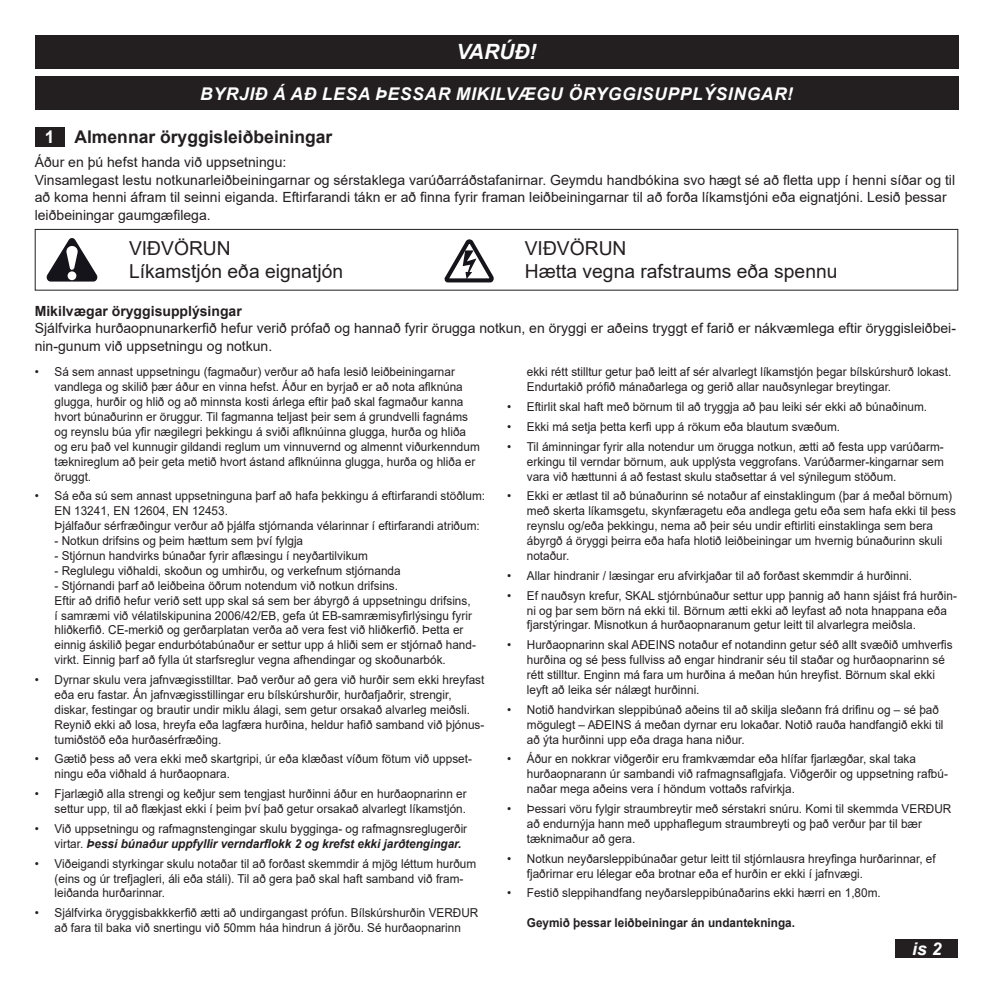
<style>
.page{position:relative;width:993px;height:993px;background:#fff}
.page>*{position:absolute;margin:0;border:0;box-sizing:border-box;transform-origin:0 0}
.t1{font:italic 700 21px "Arial";color:#fff}
.t2{font:19.25px "Arial";color:#231f20}
.t3{font:italic 700 17.5px "Arial";letter-spacing:.035em;color:#fff}
.Inhalt_Überschrift{font:700 17.5px "Arial";color:#231f20}
.t4{font:700 17.5px "Arial";color:#fff}
.t5{font:14px/17.5px "Arial";color:#231f20}
.t6{font:700 14px "Arial";color:#231f20}
.t7{font:12.25px/14.9px "Arial";color:#231f20;scale:.96 1}
.t8{font:700 12.25px "Arial";color:#231f20;scale:.96 1}
.s1{font-weight:700;font-style:italic}
</style>
<div class="page">
<div style="left:895px;top:939px;width:62px;height:18px;background:#231f20"></div>
<div style="left:35px;top:35px;width:922px;height:33px;background:#231f20"></div>
<div style="left:35px;top:76px;width:922px;height:34px;background:#231f20"></div>
<div style="left:35px;top:127px;width:29px;height:20px;background:#231f20"></div>
<svg style="left:47px;top:238px;width:50px;height:43px"></svg>
<svg style="left:444px;top:240px;width:50px;height:42px"></svg>
<div style="left:35px;top:229px;width:922px;height:61px;border:1px solid #231f20"></div>
<p class="t1" style="left:456px;top:38px;width:82px">VARÚÐ!</p>
<p class="t3" style="left:200px;top:82px;width:594px">BYRJIÐ Á AÐ LESA ÞESSAR MIKILVÆGU ÖRYGGISUPPLÝSINGAR!</p>
<p class="t4" style="left:45px;top:125px;width:11px">1</p>
<p class="Inhalt_Überschrift" style="left:74px;top:125px;width:259px">Almennar öryggisleiðbeiningar</p>
<p class="t5" style="left:35px;top:153px;width:921px">Áður en þú hefst handa við uppsetningu:<br>Vinsamlegast lestu notkunarleiðbeiningarnar og sérstaklega varúðarráðstafanirnar. Geymdu handbókina svo hægt sé að fletta upp í henni síðar og til að koma henni áfram til seinni eiganda. Eftirfarandi tákn er að finna fyrir framan leiðbeiningarnar til að forða líkamstjóni eða eignatjóni. Lesið þessar leiðbeiningar gaumgæfilega.</p>
<p class="t2" style="left:129px;top:235px;width:103px">VIÐVÖRUN</p>
<p class="t2" style="left:129px;top:258px;width:216px">Líkamstjón eða eignatjón</p>
<p class="t2" style="left:524px;top:235px;width:103px">VIÐVÖRUN</p>
<p class="t2" style="left:524px;top:258px;width:314px">Hætta vegna rafstraums eða spennu</p>
<p class="t6" style="left:35px;top:301px;width:208px">Mikilvægar öryggisupplýsingar</p>
<p class="t5" style="left:35px;top:319px;width:922px">Sjálfvirka hurðaopnunarkerfið hefur verið prófað og hannað fyrir örugga notkun, en öryggi er aðeins tryggt ef farið er nákvæmlega eftir öryggisleiðbei&shy;nin-gunum við uppsetningu og notkun.</p>
<p class="t7" style="left:55px;top:364px;width:444px;text-indent:-20px">• Sá sem annast uppsetningu (fagmaður) verður að hafa lesið leiðbeiningarnar vandlega og skilið þær áður en vinna hefst. Áður en byrjað er að nota aflknúna glugga, hurðir og hlið og að minnsta kosti árlega eftir það skal fagmaður kanna hvort búnaðurinn er öruggur. Til fagmanna teljast þeir sem á grundvelli fagnáms og reynslu búa yfir nægilegri þekkingu á sviði aflknúinna glugga, hurða og hliða og eru það vel kunnugir gildandi reglum um vinnuvernd og almennt viðurkenndum tæknireglum að þeir geta metið hvort ástand aflknúinna glugga, hurða og hliða er öruggt.</p>
<p class="t7" style="left:55px;top:488px;width:450px;text-indent:-20px">• Sá eða sú sem annast uppsetninguna þarf að hafa þekkingu á eftirfarandi stöðlum:<br>EN 13241, EN 12604, EN 12453.<br>Þjálfaður sérfræðingur verður að þjálfa stjórnanda vélarinnar í eftirfarandi atriðum:</p>
<p class="t7" style="left:55px;top:533px;width:260px">- Notkun drifsins og þeim hættum sem því fylgja</p>
<p class="t7" style="left:55px;top:548px;width:328px">- Stjórnun handvirks búnaðar fyrir aflæsingu í neyðartilvikum</p>
<p class="t7" style="left:55px;top:563px;width:362px">- Reglulegu viðhaldi, skoðun og umhirðu, og verkefnum stjórnanda</p>
<p class="t7" style="left:55px;top:577px;width:440px">- Stjórnandi þarf að leiðbeina öðrum notendum við notkun drifsins.<br>Eftir að drifið hefur verið sett upp skal sá sem ber ábyrgð á uppsetningu drifsins, í samræmi við vélatilskipunina 2006/42/EB, gefa út EB-samræmisyfirlýsingu fyrir hliðkerfið. CE-merkið og gerðarplatan verða að vera fest við hliðkerfið. Þetta er einnig áskilið þegar endurbótabúnaður er settur upp á hliði sem er stjórnað hand&shy;virkt. Einnig þarf að fylla út starfsreglur vegna afhendingar og skoðunarbók.</p>
<p class="t7" style="left:55px;top:672px;width:449px;text-indent:-20px">• Dyrnar skulu vera jafnvægisstilltar. Það verður að gera við hurðir sem ekki hreyfast eða eru fastar. Án jafnvægisstillingar eru bílskúrshurðir, hurðafjaðrir, strengir, diskar, festingar og brautir undir miklu álagi, sem getur orsakað alvarleg meiðsli.<br>Reynið ekki að losa, hreyfa eða lagfæra hurðina, heldur hafið samband við þjónus&shy;tumiðstöð eða hurðasérfræðing.</p>
<p class="t7" style="left:55px;top:751px;width:436px;text-indent:-20px">• Gætið þess að vera ekki með skartgripi, úr eða klæðast víðum fötum við uppset&shy;ningu eða viðhald á hurðaopnara.</p>
<p class="t7" style="left:35px;top:786px;width:451px;text-align:right">• Fjarlægið alla strengi og keðjur sem tengjast hurðinni áður en hurðaopnarinn er settur upp, til að flækjast ekki í þeim því það getur orsakað alvarlegt líkamstjón.</p>
<p class="t7" style="left:55px;top:820px;width:431px;text-indent:-20px">• Við uppsetningu og rafmagnstengingar skulu bygginga- og rafmagnsreglugerðir virtar. <span class="s1">Þessi búnaður uppfyllir verndarflokk 2 og krefst ekki jarðtengingar.</span></p>
<p class="t7" style="left:55px;top:855px;width:440px;text-indent:-20px">• Viðeigandi styrkingar skulu notaðar til að forðast skemmdir á mjög léttum hurðum (eins og úr trefjagleri, áli eða stáli). Til að gera það skal haft samband við fram&shy;leiðanda hurðarinnar.</p>
<p class="t7" style="left:35px;top:905px;width:463px;text-align:center">• Sjálfvirka öryggisbakkkerfið ætti að undirgangast prófun. Bílskúrshurðin VERÐUR að fara til baka við snertingu við 50mm háa hindrun á jörðu. Sé hurðaopnarinn</p>
<p class="t7" style="left:526px;top:364px;width:443px">ekki rétt stilltur getur það leitt af sér alvarlegt líkamstjón þegar bílskúrshurð lokast.<br>Endurtakið prófið mánaðarlega og gerið allar nauðsynlegar breytingar.</p>
<p class="t7" style="left:507px;top:399px;width:439px">• Eftirlit skal haft með börnum til að tryggja að þau leiki sér ekki að búnaðinum.</p>
<p class="t7" style="left:507px;top:419px;width:348px">• Ekki má setja þetta kerfi upp á rökum eða blautum svæðum.</p>
<p class="t7" style="left:526px;top:439px;width:436px;text-align:justify;text-indent:-20px">• Til áminningar fyrir alla notendur um örugga notkun, ætti að festa upp varúðarm&shy;erkingu til verndar börnum, auk upplýsta veggrofans. Varúðarmer-kingarnar sem vara við hættunni á að festast skulu staðsettar á vel sýnilegum stöðum.</p>
<p class="t7" style="left:526px;top:488px;width:448px;text-indent:-20px">• Ekki er ætlast til að búnaðurinn sé notaður af einstaklingum (þar á meðal börnum) með skerta líkamsgetu, skynfæragetu eða andlega getu eða sem hafa ekki til þess reynslu og/eða þekkingu, nema að þeir séu undir eftirliti einstaklinga sem bera ábyrgð á öryggi þeirra eða hafa hlotið leiðbeiningar um hvernig búnaðurinn skuli notaður.</p>
<p class="t7" style="left:507px;top:567px;width:423px">• Allar hindranir / læsingar eru afvirkjaðar til að forðast skemmdir á hurðinni.</p>
<p class="t7" style="left:526px;top:587px;width:449px;text-indent:-20px">• Ef nauðsyn krefur, SKAL stjórnbúnaður settur upp þannig að hann sjáist frá hurðin&shy;ni og þar sem börn ná ekki til. Börnum ætti ekki að leyfast að nota hnappana eða fjarstýringar. Misnotkun á hurðaopnaranum getur leitt til alvarlegra meiðsla.</p>
<p class="t7" style="left:526px;top:637px;width:445px;text-indent:-20px">• Hurðaopnarinn skal AÐEINS notaður ef notandinn getur séð allt svæðið umhverfis hurðina og sé þess fullviss að engar hindranir séu til staðar og hurðaopnarinn sé rétt stilltur. Enginn má fara um hurðina á meðan hún hreyfist. Börnum skal ekki leyft að leika sér nálægt hurðinni.</p>
<p class="t7" style="left:526px;top:701px;width:435px;text-indent:-20px">• Notið handvirkan sleppibúnað aðeins til að skilja sleðann frá drifinu og – sé það mögulegt – AÐEINS á meðan dyrnar eru lokaðar. Notið rauða handfangið ekki til að ýta hurðinni upp eða draga hana niður.</p>
<p class="t7" style="left:526px;top:751px;width:440px;text-indent:-20px">• Áður en nokkrar viðgerðir eru framkvæmdar eða hlífar fjarlægðar, skal taka hurðaopnarann úr sambandi við rafmagnsaflgjafa. Viðgerðir og uppsetning rafbú&shy;naðar mega aðeins vera í höndum vottaðs rafvirkja.</p>
<p class="t7" style="left:526px;top:801px;width:443px;text-indent:-20px">• Þessari vöru fylgir straumbreytir með sérstakri snúru. Komi til skemmda VERÐUR að endurnýja hann með upphaflegum straumbreyti og það verður þar til bær tæknimaður að gera.</p>
<p class="t7" style="left:526px;top:850px;width:427px;text-indent:-20px">• Notkun neyðarsleppibúnaðar getur leitt til stjórnlausra hreyfinga hurðarinnar, ef fjaðrirnar eru lélegar eða brotnar eða ef hurðin er ekki í jafnvægi.</p>
<p class="t7" style="left:507px;top:885px;width:391px">• Festið sleppihandfang neyðarsleppibúnaðarins ekki hærri en 1,80m.</p>
<p class="t8" style="left:526px;top:913px;width:281px">Geymið þessar leiðbeiningar án undantekninga.</p>
<h3 class="t3" style="left:911px;top:937px;width:31px">is 2</h3>
</div>
